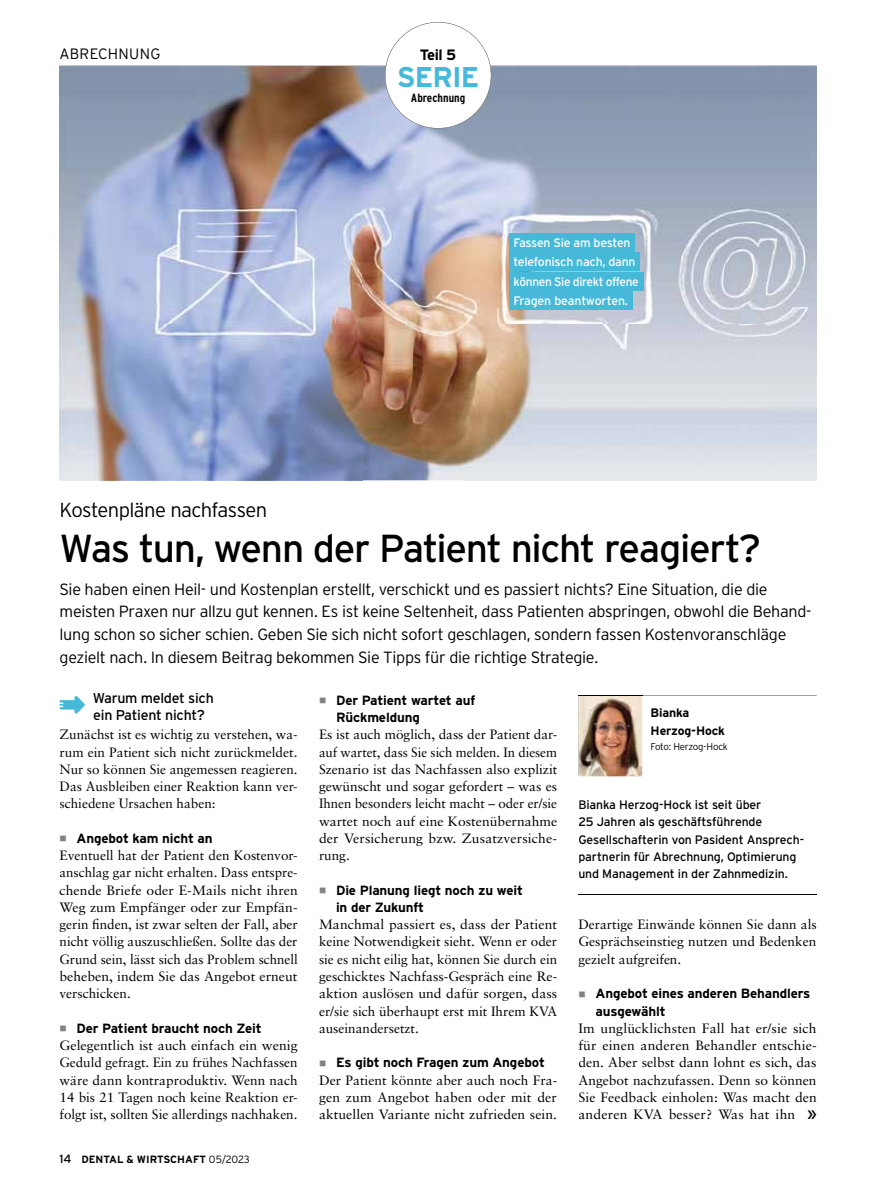
<style>
.page{position:relative;width:889px;height:1200px;background:#fff}
.page>*{position:absolute;margin:0;border:0;box-sizing:border-box;transform-origin:0 0}
.t1{font:39px "Interstate";letter-spacing:-.035em;color:#000}
.t2{font:700 28.5px "Interstate";letter-spacing:-.03em;color:#46b9d8}
.t3{font:300 20.25px "Interstate";letter-spacing:-.03em;color:#000}
.t4{font:16.5px "Interstate";color:#000}
.t5{font:300 16.2px/22.5px "Interstate";letter-spacing:-.02em;color:#000}
.t6{font:300 15px "Interstate";letter-spacing:.02em;color:#000}
.t7{font:700 15px "Interstate";color:#000}
.t8{font:14.25px/16.2px "Interstate";letter-spacing:-.02em;color:#000}
.t9{font:13.5px/17.2px "Sabon";color:#000;text-align:justify}
.t10{font:700 13.35px/17.2px "Interstate";letter-spacing:-.01em;color:#000}
.t11{font:12.3px/17.2px "Interstate";letter-spacing:-.01em;color:#000}
.t12{font:12.3px/19.5px "Interstate";letter-spacing:-.025em;color:#fff}
.t13{font:700 12.3px/17.2px "Interstate";letter-spacing:-.01em;color:#000}
.t14{font:700 condensed 12px "Interstate";color:#000}
.t15{font:700 10.5px "Interstate";color:#000}
.t16{font:300 9.75px "Interstate";letter-spacing:-.02em;color:#000}
.s1{color:#808285}
.s2{font-weight:400;font-size:12px}
.s3{font-weight:300}
</style>
<div class="page">
<img style="left:60px;top:128px;width:352px;height:352px">
<img style="left:463px;top:128px;width:353px;height:352px">
<img style="left:412px;top:128px;width:51px;height:352px">
<svg style="left:60px;top:696px;width:25px;height:17px"></svg>
<svg style="left:60px;top:22px;width:756px;height:106px"></svg>
<div style="left:420px;top:49px;width:35px;height:11px;background:#fff"></div>
<div style="left:411px;top:93px;width:54px;height:11px;background:#fff"></div>
<img style="left:578px;top:696px;width:64px;height:80px">
<hr style="left:578px;top:894px;width:238px;height:1px;background:#000">
<svg style="left:578px;top:695px;width:238px;height:1px"></svg>
<div style="left:509px;top:233px;width:126px;height:18px;background:#46b9d8"></div>
<div style="left:509px;top:252px;width:131px;height:18px;background:#46b9d8"></div>
<div style="left:509px;top:272px;width:134px;height:18px;background:#46b9d8"></div>
<div style="left:509px;top:291px;width:123px;height:18px;background:#46b9d8"></div>
<p class="t6" style="left:60px;top:45px;width:102px">ABRECHNUNG</p>
<p class="t7" style="left:420px;top:46px;width:38px">Teil 5</p>
<h2 class="t2" style="left:397px;top:61px;width:84px">SERIE</h2>
<p class="t14" style="left:411px;top:91px;width:56px">Abrechnung</p>
<p class="t12" style="left:513px;top:232px;width:127px">Fassen Sie am besten telefonisch nach, dann können Sie direkt offene<br>Fragen beantworten.</p>
<h3 class="t3" style="left:60px;top:498px;width:209px">Kostenpläne nachfassen</h3>
<h1 class="t1" style="left:60px;top:526px;width:703px">Was tun, wenn der Patient nicht reagiert?</h1>
<p class="t5" style="left:60px;top:577px;width:753px">Sie haben einen Heil- und Kostenplan erstellt, verschickt und es passiert nichts? Eine Situation, die die meisten Praxen nur allzu gut kennen. Es ist keine Seltenheit, dass Patienten abspringen, obwohl die Behand&shy;lung schon so sicher schien. Geben Sie sich nicht sofort geschlagen, sondern fassen Kostenvoranschläge gezielt nach. In diesem Beitrag bekommen Sie Tipps für die richtige Strategie.</p>
<p class="t8" style="left:93px;top:690px;width:122px">Warum meldet sich ein Patient nicht?</p>
<p class="t9" style="left:60px;top:725px;width:240px">Zunächst ist es wichtig zu verstehen, wa&shy;rum ein Patient sich nicht zurückmeldet.<br>Nur so können Sie angemessen reagieren.<br>Das Ausbleiben einer Reaktion kann ver&shy;schiedene Ursachen haben:</p>
<p class="t10" style="left:60px;top:829px;width:155px"><span class="s1">■</span> Angebot kam nicht an</p>
<p class="t9" style="left:60px;top:846px;width:240px">Eventuell hat der Patient den Kostenvor&shy;anschlag gar nicht erhalten. Dass entspre&shy;chende Briefe oder E-Mails nicht ihren Weg zum Empfänger oder zur Empfän&shy;gerin finden, ist zwar selten der Fall, aber nicht völlig auszuschließen. Sollte das der Grund sein, lässt sich das Problem schnell beheben, indem Sie das Angebot erneut verschicken.</p>
<p class="t10" style="left:60px;top:1019px;width:204px"><span class="s1">■</span> Der Patient braucht noch Zeit</p>
<p class="t9" style="left:60px;top:1036px;width:240px">Gelegentlich ist auch einfach ein wenig Geduld gefragt. Ein zu frühes Nachfassen wäre dann kontraproduktiv. Wenn nach 14 bis 21 Tagen noch keine Reaktion er&shy;folgt ist, sollten Sie allerdings nachhaken.</p>
<p class="t10" style="left:336px;top:691px;width:141px;text-indent:-17px"><span class="s1">■</span> Der Patient wartet auf<br>Rückmeldung</p>
<p class="t9" style="left:319px;top:725px;width:240px">Es ist auch möglich, dass der Patient dar&shy;auf wartet, dass Sie sich melden. In diesem Szenario ist das Nachfassen also explizit gewünscht und sogar gefordert – was es Ihnen besonders leicht macht – oder er/sie wartet noch auf eine Kostenübernahme der Versicherung bzw. Zusatzversiche&shy;rung.</p>
<p class="t10" style="left:336px;top:881px;width:188px;text-indent:-17px"><span class="s1">■</span> Die Planung liegt noch zu weit in der Zukunft</p>
<p class="t9" style="left:319px;top:915px;width:240px">Manchmal passiert es, dass der Patient keine Notwendigkeit sieht. Wenn er oder sie es nicht eilig hat, können Sie durch ein geschicktes Nachfass-Gespräch eine Re&shy;aktion auslösen und dafür sorgen, dass er/sie sich überhaupt erst mit Ihrem KVA auseinandersetzt.</p>
<p class="t10" style="left:319px;top:1053px;width:227px"><span class="s1">■</span> Es gibt noch Fragen zum Angebot</p>
<p class="t9" style="left:319px;top:1070px;width:240px">Der Patient könnte aber auch noch Fra&shy;gen zum Angebot haben oder mit der aktuellen Variante nicht zufrieden sein.</p>
<p class="t13" style="left:650px;top:704px;width:76px">Bianka<br>Herzog-Hock</p>
<p class="t16" style="left:650px;top:741px;width:79px">Foto: Herzog-Hock</p>
<p class="t11" style="left:578px;top:796px;width:227px">Bianka Herzog-Hock ist seit über<br>25 Jahren als geschäftsführende Gesellschafterin von Pasident Ansprech&shy;partnerin für Abrechnung, Optimierung und Management in der Zahnmedizin.</p>
<p class="t9" style="left:578px;top:915px;width:240px">Derartige Einwände können Sie dann als Gesprächseinstieg nutzen und Bedenken gezielt aufgreifen.</p>
<p class="t10" style="left:595px;top:984px;width:216px;text-indent:-17px"><span class="s1">■</span> Angebot eines anderen Behandlers ausgewählt</p>
<p class="t9" style="left:578px;top:1019px;width:240px">Im unglücklichsten Fall hat er/sie sich für einen anderen Behandler entschie&shy;den. Aber selbst dann lohnt es sich, das Angebot nachzufassen. Denn so können Sie Feedback einholen: Was macht den anderen KVA besser? Was hat ihn</p>
<p class="t4" style="left:807px;top:1103px;width:11px">»</p>
<p class="t15" style="left:60px;top:1152px;width:192px"><span class="s2">14</span> DENTAL &amp; WIRTSCHAFT <span class="s3">05 / 2023</span></p>
</div>
